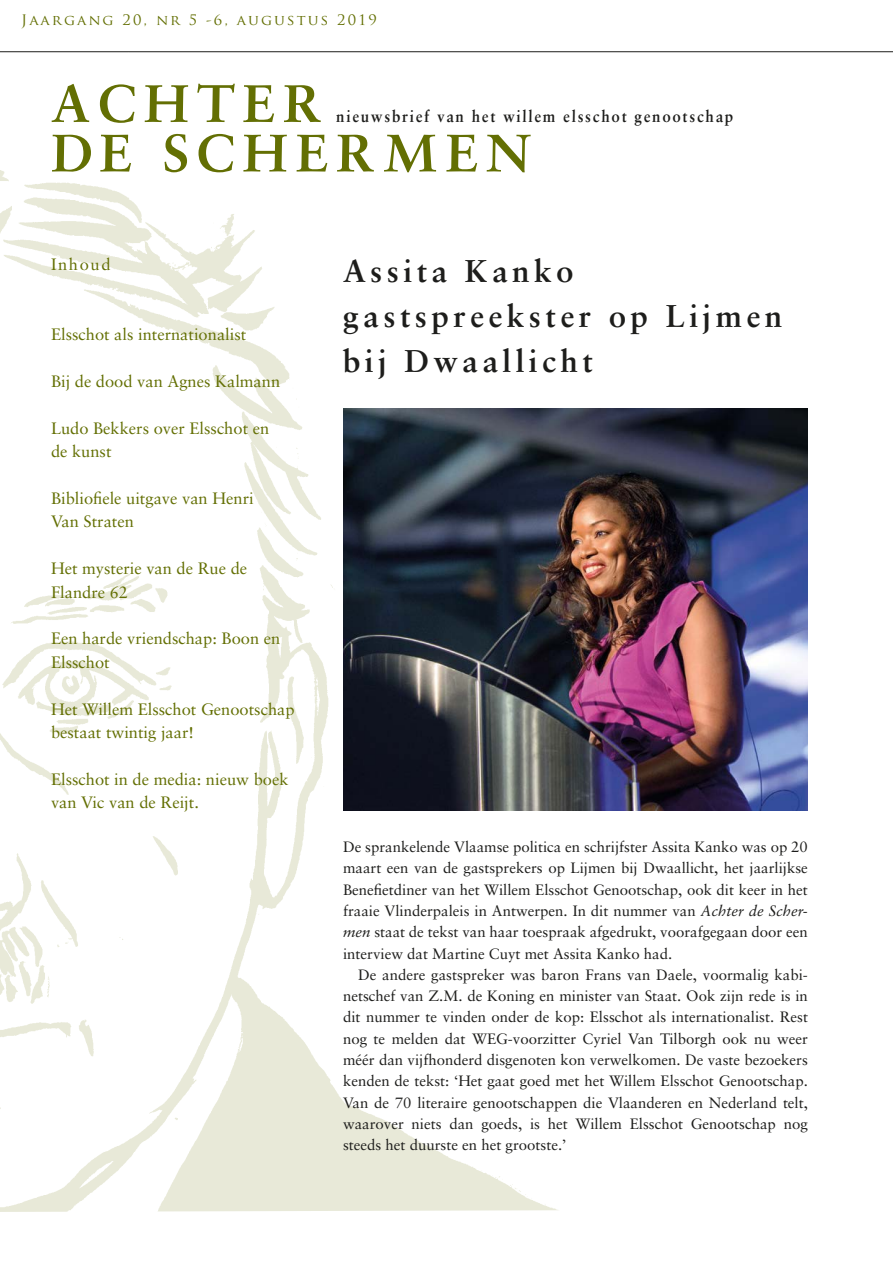
<style>
.page{position:relative;width:893px;height:1263px;background:#fff}
.page>*{position:absolute;margin:0;border:0;box-sizing:border-box;transform-origin:0 0}
.t1{font:700 52.8px "Sabon LT";color:#636f03}
.t2{font:700 31.5px/45px "Sabon LT";letter-spacing:.14em;color:#1d1d1b}
.t3{font:16.5px/23.4px "Sabon LT";color:#636f03}
.t4{font:700 16.5px "Sabon LT";color:#1d1d1b;scale:.91 1}
.t5{font:15px/21.3px "Sabon LT";color:#1d1d1b;text-align:justify}
.t6{font:14.1px "Trajan Pro";letter-spacing:.14em;color:#636f03;scale:1.04 1}
.s1{font-style:italic}
</style>
<div class="page">
<hr style="left:0;top:51px;width:893px;height:1px;background:#1d1d1b">
<img style="left:0;top:51px;width:652px;height:1161px">
<img style="left:343px;top:409px;width:465px;height:402px">
<p class="t6" style="left:21px;top:11px;width:344px">JAARGANG 20, NR 5 -6, AUGUSTUS 2019</p>
<h1 class="t1" style="left:51px;top:71px;width:273px">ACHTER</h1>
<p class="t4" style="left:336px;top:106px;width:438px">nieuwsbrief van het willem elsschot genootschap</p>
<h1 class="t1" style="left:51px;top:120px;width:482px">DE SCHERMEN</h1>
<p class="t3" style="left:51px;top:252px;width:61px">Inhoud</p>
<p class="t3" style="left:51px;top:323px;width:197px">Elsschot als internationalist</p>
<p class="t3" style="left:51px;top:369px;width:231px">Bij de dood van Agnes Kalmann</p>
<p class="t3" style="left:51px;top:416px;width:220px">Ludo Bekkers over Elsschot en de kunst</p>
<p class="t3" style="left:51px;top:486px;width:204px">Bibliofiele uitgave van Henri<br>Van Straten</p>
<p class="t3" style="left:51px;top:557px;width:198px">Het mysterie van de Rue de<br>Flandre 62</p>
<p class="t3" style="left:51px;top:627px;width:231px">Een harde vriendschap: Boon en<br>Elsschot</p>
<p class="t3" style="left:51px;top:697px;width:245px">Het Willem Elsschot Genootschap bestaat twintig jaar!</p>
<p class="t3" style="left:51px;top:767px;width:239px">Elsschot in de media: nieuw boek van Vic van de Reijt.</p>
<h2 class="t2" style="left:343px;top:247px;width:441px">Assita Kanko gastspreekster op Lijmen bij Dwaallicht</h2>
<p class="t5" style="left:343px;top:836px;width:466px">De sprankelende Vlaamse politica en schrijfster Assita Kanko was op 20 maart een van de gastsprekers op Lijmen bij Dwaallicht, het jaarlijkse Benefietdiner van het Willem Elsschot Genootschap, ook dit keer in het fraaie Vlinderpaleis in Antwerpen. In dit nummer van <span class="s1">Achter de Scher&shy;men</span> staat de tekst van haar toespraak afgedrukt, voorafgegaan door een interview dat Martine Cuyt met Assita Kanko had.</p>
<p class="t5" style="left:343px;top:964px;width:466px;text-indent:15px">De andere gastspreker was baron Frans van Daele, voormalig kabi&shy;netschef van Z.M. de Koning en minister van Staat. Ook zijn rede is in dit nummer te vinden onder de kop: Elsschot als internationalist. Rest nog te melden dat WEG-voorzitter Cyriel Van Tilborgh ook nu weer méér dan vijfhonderd disgenoten kon verwelkomen. De vaste bezoekers kenden de tekst: ‘Het gaat goed met het Willem Elsschot Genootschap.<br>Van de 70 literaire genootschappen die Vlaanderen en Nederland telt, waarover niets dan goeds, is het Willem Elsschot Genootschap nog steeds het duurste en het grootste.’</p>
</div>
